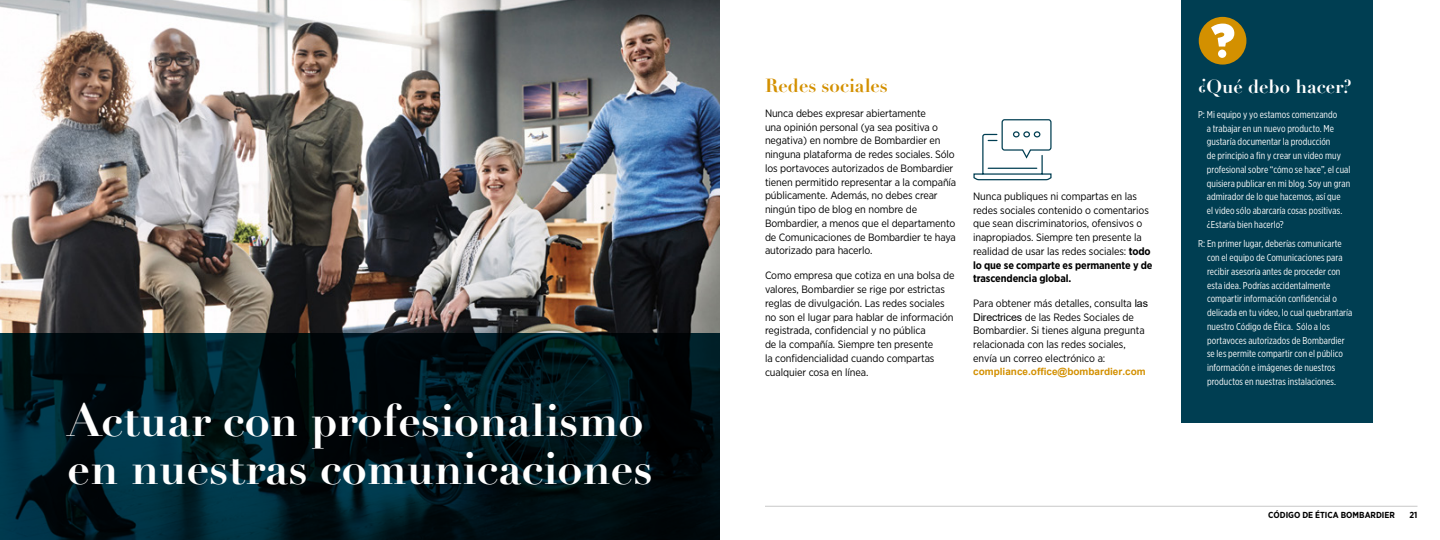
<style>
.page{position:relative;width:1440px;height:540px;background:#fff}
.page>*{position:absolute;margin:0;border:0;box-sizing:border-box;transform-origin:0 0}
.t1{font:700 45px/47.5px "Didot LH";color:#fff}
.t2{font:700 18.75px "Didot LH";color:#fff}
.t3{font:700 18.75px "Didot LH";color:#d39000}
.t4{font:10.62px/13.8px "Gotham Narrow";letter-spacing:-.01em;color:#000}
.t5{font:10px/13.8px "Gotham X Narrow";letter-spacing:.005em;color:#fff}
.t6{font:700 10px "Arial";color:#d39000}
.t7{font:700 8.75px "Gotham Narrow";color:#000}
.s1{font-weight:700}
.s2{font-family:"Arial"}
</style>
<div class="page">
<img style="left:0;top:0;width:720px;height:333px">
<svg style="left:0;top:333px;width:720px;height:207px;background:#00161d"></svg>
<div style="left:1181px;top:0;width:191px;height:423px;background:#003e52"></div>
<svg style="left:973px;top:119px;width:79px;height:62px"></svg>
<div style="left:1199px;top:17px;width:47px;height:48px;background:#d39000;border-radius:50%"></div>
<svg style="left:1211px;top:24px;width:23px;height:23px"></svg>
<div style="left:1218px;top:50px;width:8px;height:8px;background:#fff;border-radius:50%"></div>
<hr style="left:765px;top:506px;width:653px;height:1px;background:#c8c8c8">
<h1 class="t1" style="left:68px;top:397px;width:587px">Actuar con profesionalismo en nuestras comunicaciones</h1>
<h2 class="t3" style="left:765px;top:74px;width:124px">Redes sociales</h2>
<p class="t4" style="left:765px;top:106px;width:193px">Nunca debes expresar abiertamente<br>una opinión personal (ya sea positiva o negativa) en nombre de Bombardier en ninguna plataforma de redes sociales. Sólo los portavoces autorizados de Bombardier tienen permitido representar a la compañía públicamente. Además, no debes crear ningún tipo de blog en nombre de Bombardier, a menos que el departamento de Comunicaciones de Bombardier te haya autorizado para hacerlo.</p>
<p class="t4" style="left:765px;top:268px;width:191px">Como empresa que cotiza en una bolsa de valores, Bombardier se rige por estrictas reglas de divulgación. Las redes sociales no son el lugar para hablar de información registrada, confidencial y no pública<br>de la compañía. Siempre ten presente<br>la confidencialidad cuando compartas cualquier cosa en línea.</p>
<p class="t4" style="left:973px;top:189px;width:181px">Nunca publiques ni compartas en las redes sociales contenido o comentarios que sean discriminatorios, ofensivos o inapropiados. Siempre ten presente la realidad de usar las redes sociales: <span class="s1">todo lo que se comparte es permanente y de trascendencia global.</span></p>
<p class="t4" style="left:973px;top:296px;width:176px">Para obtener más detalles, consulta <span class="s2">las Directrices</span> de las Redes Sociales de Bombardier. Si tienes alguna pregunta relacionada con las redes sociales, envía un correo electrónico a:</p>
<p class="t6" style="left:973px;top:364px;width:174px">compliance.office@bombardier.com</p>
<h2 class="t2" style="left:1198px;top:75px;width:155px">¿Qué debo hacer?</h2>
<p class="t5" style="left:1207px;top:107px;width:145px;text-indent:-9px">P: Mi equipo y yo estamos comenzando<br>a trabajar en un nuevo producto. Me gustaría documentar la producción<br>de principio a fin y crear un video muy profesional sobre “cómo se hace”, el cual quisiera publicar en mi blog. Soy un gran admirador de lo que hacemos, así que<br>el video sólo abarcaría cosas positivas. ¿Estaría bien hacerlo?</p>
<p class="t5" style="left:1207px;top:237px;width:147px;text-indent:-9px">R: En primer lugar, deberías comunicarte con el equipo de Comunicaciones para recibir asesoría antes de proceder con esta idea. Podrías accidentalmente compartir información confidencial o delicada en tu video, lo cual quebrantaría nuestro Código de Ética. Sólo a los portavoces autorizados de Bombardier se les permite compartir con el público información e imágenes de nuestros productos en nuestras instalaciones.</p>
<p class="t7" style="left:1268px;top:509px;width:128px">CÓDIGO DE ÉTICA BOMBARDIER</p>
<p class="t7" style="left:1409px;top:509px;width:10px">21</p>
</div>
